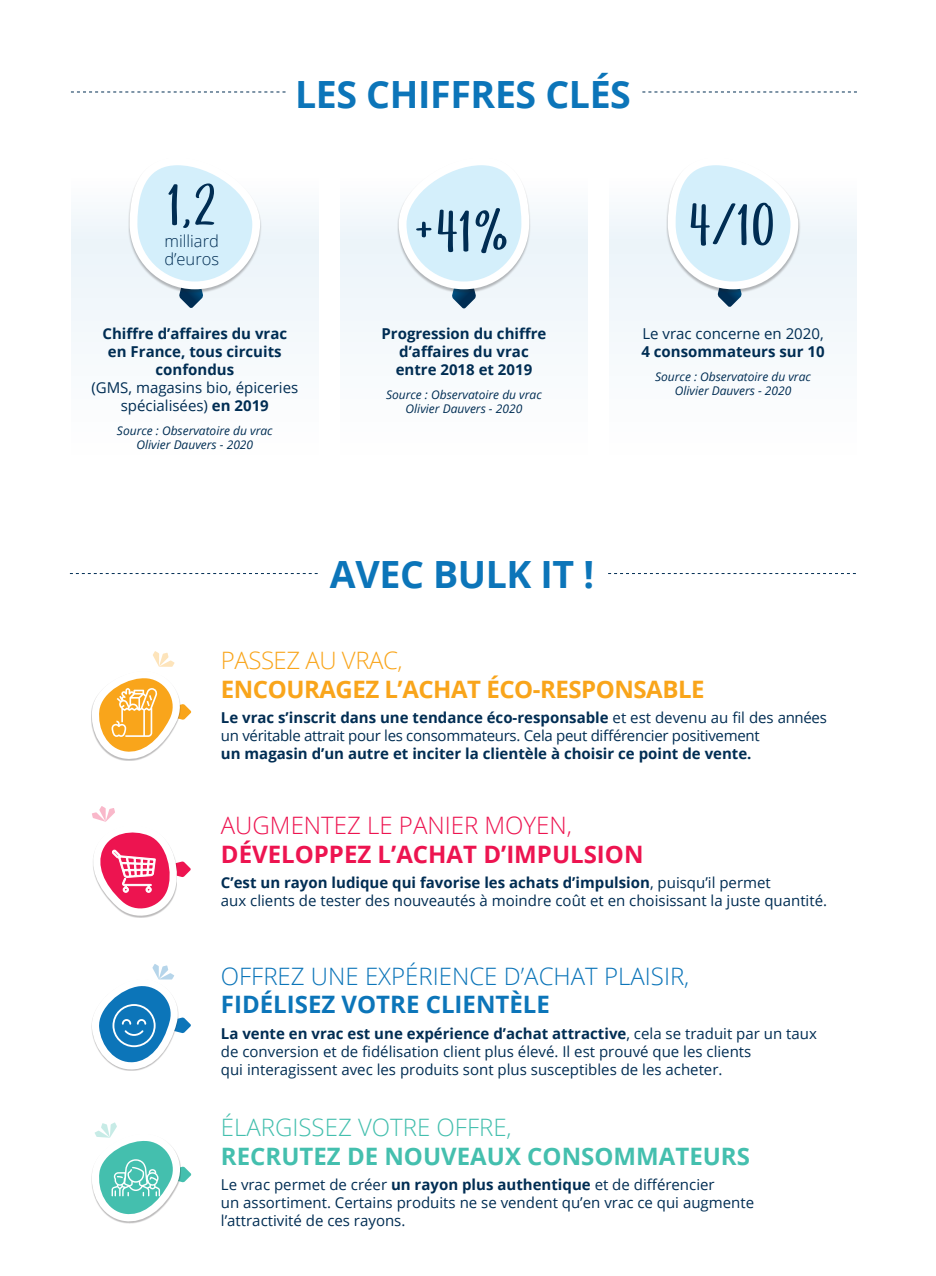
<style>
.page{position:relative;width:936px;height:1276px;background:#fff}
.page>*{position:absolute;margin:0;border:0;box-sizing:border-box;transform-origin:0 0}
.t1{font:63.45px "Eufoniem One";color:#002d53}
.t2{font:700 37.5px "Open Sans";letter-spacing:-.01em;color:#0c75b9}
.t3{font:300 24px/28.8px "Open Sans";color:#0c75b9}
.t4{font:700 24px/28.8px "Open Sans";color:#44bfae}
.t5{font:700 24px/28.8px "Open Sans";color:#ed1450}
.t6{font:700 24px/28.8px "Open Sans";letter-spacing:-.02em;color:#f9a51b}
.t7{font:300 16.5px/18px "Open Sans";color:#002d53}
.t8{font:15px/18px "Open Sans";color:#002d53}
.t9{font:700 15px/18px "Open Sans";color:#002d53;text-align:center}
.t10{font:italic 12px/14.4px "Open Sans";color:#002d53;text-align:center}
.s1{font-weight:400}
.s2{font-weight:700}
.s3{font-weight:300}
</style>
<div class="page">
<svg style="left:91px;top:651px;width:100px;height:110px"></svg>
<svg style="left:92px;top:806px;width:99px;height:112px"></svg>
<svg style="left:91px;top:964px;width:100px;height:107px"></svg>
<svg style="left:91px;top:1122px;width:100px;height:102px"></svg>
<div style="left:71px;top:176px;width:248px;height:289px;background:#f7fafc"></div>
<svg style="left:126px;top:165px;width:138px;height:143px"></svg>
<div style="left:609px;top:176px;width:247px;height:289px;background:#f7fafc"></div>
<svg style="left:664px;top:165px;width:138px;height:142px"></svg>
<div style="left:340px;top:176px;width:248px;height:289px;background:#f7fafc"></div>
<svg style="left:395px;top:165px;width:138px;height:144px"></svg>
<svg style="left:70px;top:573px;width:248px;height:1px"></svg>
<svg style="left:71px;top:92px;width:214px;height:1px"></svg>
<svg style="left:642px;top:92px;width:214px;height:1px"></svg>
<svg style="left:608px;top:573px;width:247px;height:1px"></svg>
<p class="t2" style="left:295px;top:68px;width:337px">LES CHIFFRES CLÉS</p>
<p class="t1" style="left:167px;top:172px;width:50px">1,2</p>
<p class="t7" style="left:164px;top:231px;width:56px">milliard d’euros</p>
<p class="t9" style="left:91px;top:324px;width:208px">Chiffre d’affaires du vrac en France, tous circuits confondus<br><span class="s1">(GMS, magasins bio, épiceries spécialisées)</span> en 2019</p>
<p class="t10" style="left:117px;top:423px;width:157px">Source : Observatoire du vrac<br>Olivier Dauvers - 2020</p>
<p class="t1" style="left:411px;top:199px;width:100px">+41%</p>
<p class="t9" style="left:381px;top:324px;width:166px">Progression du chiffre d’affaires du vrac entre 2018 et 2019</p>
<p class="t10" style="left:386px;top:387px;width:157px">Source : Observatoire du vrac<br>Olivier Dauvers - 2020</p>
<p class="t1" style="left:689px;top:192px;width:88px">4/10</p>
<p class="t8" style="left:641px;top:324px;width:185px">Le vrac concerne en 2020,<br><span class="s2">4 consommateurs sur 10</span></p>
<p class="t10" style="left:655px;top:369px;width:157px">Source : Observatoire du vrac<br>Olivier Dauvers - 2020</p>
<p class="t2" style="left:330px;top:547px;width:266px">AVEC BULK IT !</p>
<p class="t6" style="left:221px;top:645px;width:485px"><span class="s3">PASSEZ AU VRAC,<br></span>ENCOURAGEZ L’ACHAT ÉCO-RESPONSABLE</p>
<p class="t9" style="left:221px;top:708px;width:607px;text-align:left">Le vrac s’inscrit dans une tendance éco-responsable <span class="s1">et est devenu au fil des années un véritable attrait pour les consommateurs. Cela peut différencier positivement<br></span>un magasin d’un autre et inciter la clientèle à choisir ce point de vente.</p>
<p class="t5" style="left:221px;top:810px;width:424px"><span class="s3">AUGMENTEZ LE PANIER MOYEN,<br></span>DÉVELOPPEZ L’ACHAT D’IMPULSION</p>
<p class="t8" style="left:221px;top:873px;width:607px"><span class="s2">C’est un rayon ludique qui favorise les achats d’impulsion</span>, puisqu’il permet<br>aux clients de tester des nouveautés à moindre coût et en choisissant la juste quantité.</p>
<p class="t3" style="left:221px;top:961px;width:470px">OFFREZ UNE EXPÉRIENCE D’ACHAT PLAISIR,<br><span class="s2">FIDÉLISEZ VOTRE CLIENTÈLE</span></p>
<p class="t8" style="left:221px;top:1024px;width:597px"><span class="s2">La vente en vrac est une expérience d’achat attractive</span>, cela se traduit par un taux de conversion et de fidélisation client plus élevé. Il est prouvé que les clients<br>qui interagissent avec les produits sont plus susceptibles de les acheter.</p>
<p class="t4" style="left:221px;top:1112px;width:530px"><span class="s3">ÉLARGISSEZ VOTRE OFFRE,<br></span>RECRUTEZ DE NOUVEAUX CONSOMMATEURS</p>
<p class="t8" style="left:221px;top:1175px;width:534px">Le vrac permet de créer <span class="s2">un rayon plus authentique</span> et de différencier<br>un assortiment. Certains produits ne se vendent qu’en vrac ce qui augmente l’attractivité de ces rayons.</p>
</div>
